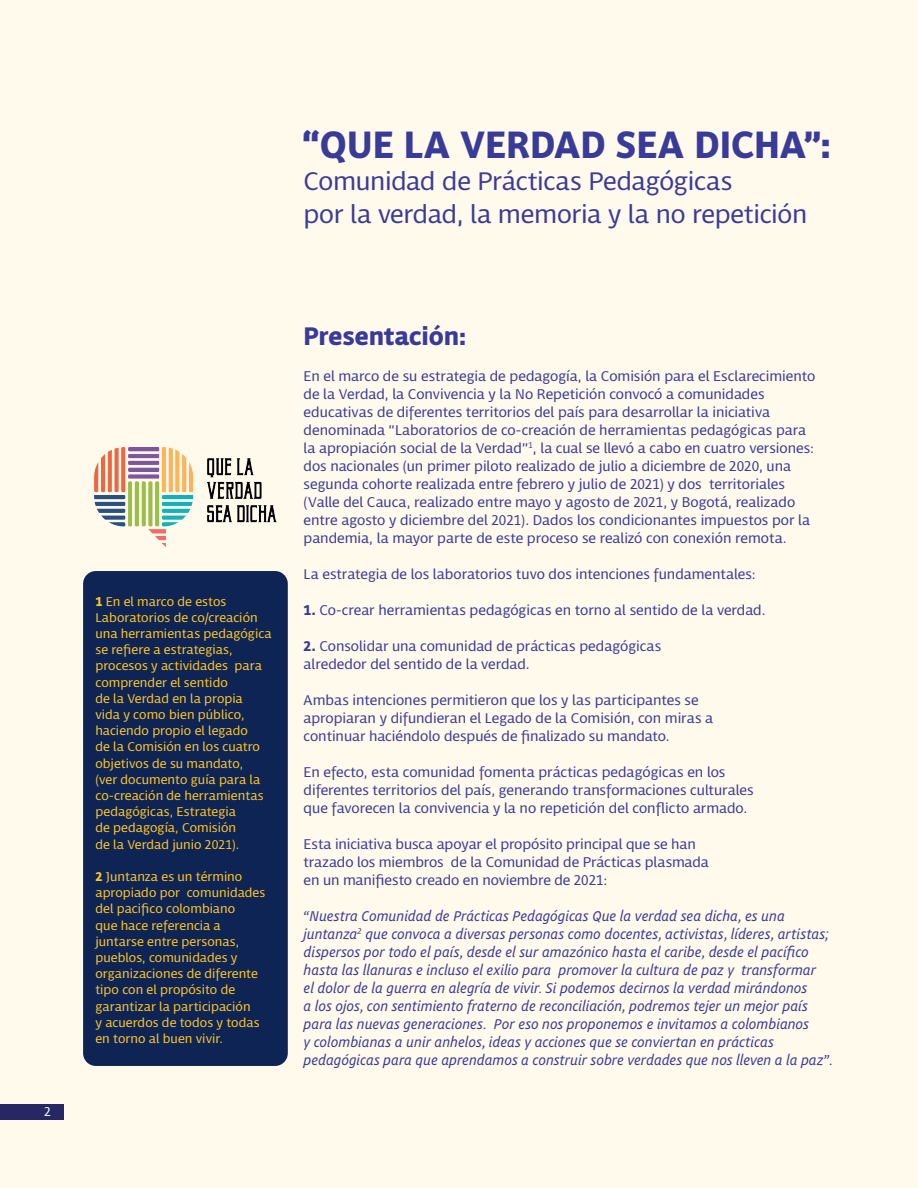
<style>
.page{position:relative;width:918px;height:1188px;background:#fffaeb}
.page>*{position:absolute;margin:0;border:0;box-sizing:border-box;transform-origin:0 0}
.t1{font:700 40.5px "Obliqua Sans";letter-spacing:-.005em;color:#393b98}
.t2{font:27px "Obliqua Sans";letter-spacing:-.01em;color:#393b98}
.t3{font:700 27px "Obliqua Sans";color:#393b98}
.texto{font:15px/18px "Obliqua Sans";color:#393b98}
.texto-2{font:italic 15px/18px "Obliqua Sans";letter-spacing:-.005em;color:#393b98}
.t4{font:13.5px/16.2px "Obliqua Sans";letter-spacing:.005em;color:#ffc625}
.t5{font:13.5px "Obliqua Sans";color:#fff}
.s1{font-weight:700}
</style>
<div class="page">
<div style="left:83px;top:571px;width:205px;height:495px;background:#0d2454;border-radius:13px"></div>
<div style="left:0;top:1104px;width:64px;height:16px;background:#282765"></div>
<img style="left:94px;top:447px;width:183px;height:100px">
<p class="t5" style="left:44px;top:1104px;width:8px">2</p>
<p class="t1" style="left:304px;top:122px;width:529px">“QUE LA VERDAD SEA DICHA”:</p>
<p class="t2" style="left:304px;top:167px;width:430px">Comunidad de Prácticas Pedagógicas</p>
<p class="t2" style="left:304px;top:199px;width:505px">por la verdad, la memoria y la no repetición</p>
<p class="t4" style="left:95px;top:593px;width:178px"><span class="s1">1</span> En el marco de estos<br>Laboratorios de co/creación una herramientas pedagógica se refiere a estrategias, procesos y actividades para comprender el sentido<br>de la Verdad en la propia<br>vida y como bien público, haciendo propio el legado<br>de la Comisión en los cuatro objetivos de su mandato,<br>(ver documento guía para la co-creación de herramientas pedagógicas, Estrategia<br>de pedagogía, Comisión<br>de la Verdad junio 2021).</p>
<p class="t4" style="left:95px;top:869px;width:171px"><span class="s1">2</span> Juntanza es un término apropiado por comunidades del pacifico colombiano<br>que hace referencia a juntarse entre personas, pueblos, comunidades y organizaciones de diferente tipo con el propósito de garantizar la participación<br>y acuerdos de todos y todas en torno al buen vivir.</p>
<p class="t3" style="left:304px;top:321px;width:164px">Presentación:</p>
<p class="texto" style="left:304px;top:367px;width:513px">En el marco de su estrategia de pedagogía, la Comisión para el Esclarecimiento de la Verdad, la Convivencia y la No Repetición convocó a comunidades educativas de diferentes territorios del país para desarrollar la iniciativa denominada “Laboratorios de co-creación de herramientas pedagógicas para la apropiación social de la Verdad”<sup>1</sup>, la cual se llevó a cabo en cuatro versiones: dos nacionales (un primer piloto realizado de julio a diciembre de 2020, una segunda cohorte realizada entre febrero y julio de 2021) y dos territoriales (Valle del Cauca, realizado entre mayo y agosto de 2021, y Bogotá, realizado entre agosto y diciembre del 2021). Dados los condicionantes impuestos por la pandemia, la mayor parte de este proceso se realizó con conexión remota.</p>
<p class="texto" style="left:304px;top:565px;width:453px">La estrategia de los laboratorios tuvo dos intenciones fundamentales:</p>
<p class="texto" style="left:304px;top:601px;width:463px"><span class="s1">1.</span> Co-crear herramientas pedagógicas en torno al sentido de la verdad.</p>
<p class="texto" style="left:304px;top:637px;width:359px"><span class="s1">2.</span> Consolidar una comunidad de prácticas pedagógicas alrededor del sentido de la verdad.</p>
<p class="texto" style="left:304px;top:691px;width:411px">Ambas intenciones permitieron que los y las participantes se apropiaran y difundieran el Legado de la Comisión, con miras a continuar haciéndolo después de finalizado su mandato.</p>
<p class="texto" style="left:304px;top:763px;width:451px">En efecto, esta comunidad fomenta prácticas pedagógicas en los diferentes territorios del país, generando transformaciones culturales que favorecen la convivencia y la no repetición del conflicto armado.</p>
<p class="texto" style="left:304px;top:835px;width:407px">Esta iniciativa busca apoyar el propósito principal que se han trazado los miembros de la Comunidad de Prácticas plasmada en un manifiesto creado en noviembre de 2021:</p>
<p class="texto-2" style="left:304px;top:908px;width:531px">“Nuestra Comunidad de Prácticas Pedagógicas Que la verdad sea dicha, es una juntanza<sup>2</sup> que convoca a diversas personas como docentes, activistas, líderes, artistas; dispersos por todo el país, desde el sur amazónico hasta el caribe, desde el pacífico hasta las llanuras e incluso el exilio para promover la cultura de paz y transformar<br>el dolor de la guerra en alegría de vivir. Si podemos decirnos la verdad mirándonos<br>a los ojos, con sentimiento fraterno de reconciliación, podremos tejer un mejor país para las nuevas generaciones. Por eso nos proponemos e invitamos a colombianos<br>y colombianas a unir anhelos, ideas y acciones que se conviertan en prácticas pedagógicas para que aprendamos a construir sobre verdades que nos lleven a la paz”.</p>
</div>
